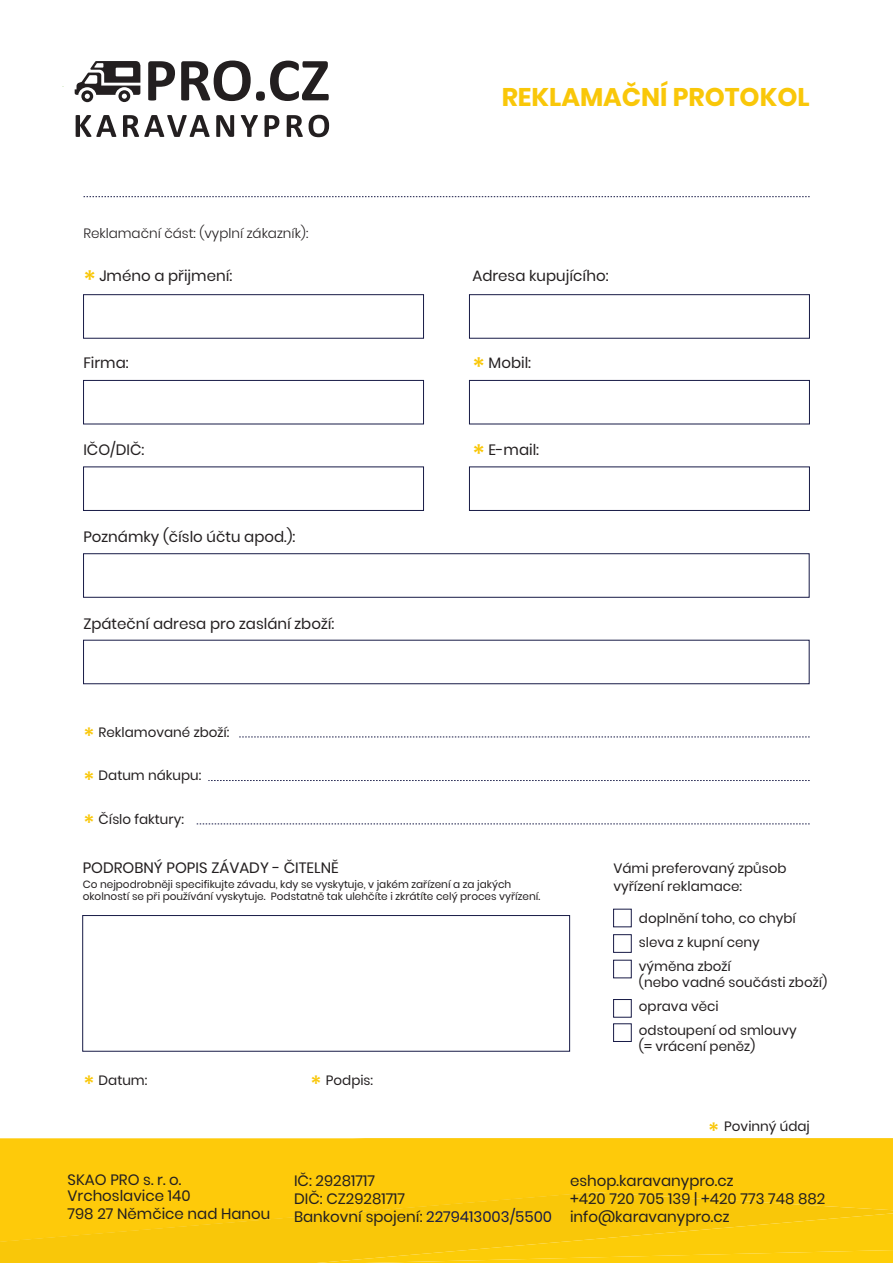
<style>
.page{position:relative;width:893px;height:1263px;background:#fff}
.page>*{position:absolute;margin:0;border:0;box-sizing:border-box;transform-origin:0 0}
.t1{font:700 25.5px "Poppins";color:#f9c709}
.t2{font:15px/18px "Poppins";color:#231f20}
.t3{font:13.5px/24px "Poppins";color:#231f20}
.t4{font:300 13.5px "Poppins";color:#231f20}
.t5{font:10.5px/12.6px "Poppins";color:#231f20}
.s1{font-weight:500;font-size:25.5px;color:#f9c709}
.s2{font-weight:500;font-size:22.5px;color:#f9c709}
.s3{color:#171a46}
</style>
<div class="page">
<svg style="left:83px;top:196px;width:727px;height:1px"></svg>
<svg style="left:239px;top:737px;width:571px;height:1px"></svg>
<svg style="left:196px;top:824px;width:614px;height:1px"></svg>
<svg style="left:208px;top:780px;width:602px;height:1px"></svg>
<div style="left:469px;top:294px;width:341px;height:44px;border:1px solid #171a46"></div>
<div style="left:469px;top:380px;width:341px;height:44px;border:1px solid #171a46"></div>
<div style="left:469px;top:467px;width:341px;height:44px;border:1px solid #171a46"></div>
<div style="left:83px;top:294px;width:341px;height:44px;border:1px solid #171a46"></div>
<div style="left:83px;top:380px;width:341px;height:44px;border:1px solid #171a46"></div>
<div style="left:83px;top:467px;width:341px;height:44px;border:1px solid #171a46"></div>
<div style="left:83px;top:553px;width:726px;height:44px;border:1px solid #171a46"></div>
<div style="left:83px;top:640px;width:726px;height:44px;border:1px solid #171a46"></div>
<div style="left:82px;top:915px;width:488px;height:136px;border:1px solid #171a46"></div>
<div style="left:613px;top:909px;width:18px;height:18px;border:1px solid #171a46"></div>
<div style="left:613px;top:934px;width:18px;height:18px;border:1px solid #171a46"></div>
<div style="left:613px;top:960px;width:18px;height:18px;border:1px solid #171a46"></div>
<div style="left:613px;top:999px;width:18px;height:18px;border:1px solid #171a46"></div>
<div style="left:613px;top:1023px;width:18px;height:19px;border:1px solid #171a46"></div>
<div style="left:0;top:1138px;width:893px;height:54px;background:#feca0a"></div>
<div style="left:0;top:1192px;width:893px;height:71px;background:#fbca0a"></div>
<div style="left:316px;top:1213px;width:577px;height:50px;background:#fbcc09"></div>
<svg style="left:75px;top:61px;width:66px;height:41px"></svg>
<svg style="left:148px;top:61px;width:27px;height:40px"></svg>
<svg style="left:181px;top:61px;width:148px;height:40px"></svg>
<svg style="left:76px;top:115px;width:40px;height:22px"></svg>
<svg style="left:123px;top:115px;width:87px;height:22px"></svg>
<svg style="left:216px;top:115px;width:18px;height:22px"></svg>
<svg style="left:241px;top:115px;width:17px;height:22px"></svg>
<svg style="left:265px;top:115px;width:14px;height:22px"></svg>
<svg style="left:287px;top:115px;width:16px;height:22px"></svg>
<svg style="left:309px;top:115px;width:20px;height:22px"></svg>
<h1 class="t1" style="left:502px;top:83px;width:309px">REKLAMAČNÍ PROTOKOL</h1>
<p class="t4" style="left:83px;top:225px;width:226px">Reklamační část: (vyplní zákazník):</p>
<p class="t2" style="left:83px;top:267px;width:151px"><span class="s1">*</span> Jméno a přijmení:</p>
<p class="t2" style="left:472px;top:267px;width:138px">Adresa kupujícího:</p>
<p class="t2" style="left:83px;top:354px;width:47px">Firma:</p>
<p class="t2" style="left:473px;top:354px;width:60px"><span class="s1">*</span> Mobil:</p>
<p class="t2" style="left:83px;top:441px;width:63px">IČO/DIČ:</p>
<p class="t2" style="left:473px;top:441px;width:68px"><span class="s1">*</span> E-mail:</p>
<p class="t2" style="left:83px;top:528px;width:214px">Poznámky (číslo účtu apod.):</p>
<p class="t2" style="left:83px;top:615px;width:253px">Zpáteční adresa pro zaslání zboží:</p>
<p class="t3" style="left:83px;top:720px;width:148px"><span class="s2">*</span> Reklamované zboží:</p>
<p class="t3" style="left:83px;top:763px;width:120px"><span class="s2">*</span> Datum nákupu:</p>
<p class="t3" style="left:83px;top:807px;width:102px"><span class="s2">*</span> Číslo faktury:</p>
<p class="t2" style="left:83px;top:859px;width:257px">PODROBNÝ POPIS ZÁVADY - ČITELNĚ</p>
<p class="t5" style="left:83px;top:878px;width:459px">Co nejpodrobněji specifikujte závadu, kdy se vyskytuje, v jakém zařízení a za jakých okolností se při používání vyskytuje. Podstatně tak ulehčíte i zkrátíte celý proces vyřízení.</p>
<p class="t3" style="left:83px;top:1068px;width:66px"><span class="s2">*</span> Datum:</p>
<p class="t3" style="left:311px;top:1068px;width:64px"><span class="s2">*</span> Podpis:</p>
<p class="t3" style="left:613px;top:859px;width:175px;line-height:18px">Vámi preferovaný způsob vyřízení reklamace:</p>
<p class="t3" style="left:639px;top:906px;width:159px">doplnění toho, co chybí sleva z kupní ceny výměna zboží</p>
<p class="t3" style="left:639px;top:970px;width:190px">(nebo vadné součásti zboží) oprava věci<br>odstoupení od smlouvy</p>
<p class="t3" style="left:639px;top:1034px;width:118px">(= vrácení peněz)</p>
<p class="t3" style="left:708px;top:1114px;width:103px"><span class="s2">*</span> Povinný údaj</p>
<p class="t2" style="left:68px;top:1171px;width:125px;line-height:16.2px">SKAO PRO s. r. o.<br>Vrchoslavice 140</p>
<p class="t2" style="left:68px;top:1205px;width:204px">798 27 Němčice nad Hanou</p>
<p class="t2" style="left:294px;top:1171px;width:260px">IČ: 29281717<br>DIČ: CZ29281717<br>Bankovní spojení: <span class="s3">2279413003/5500</span></p>
<p class="t2" style="left:570px;top:1171px;width:257px">eshop.karavanypro.cz<br>+420 720 705 139 | +420 773 748 882 info@karavanypro.cz</p>
</div>
